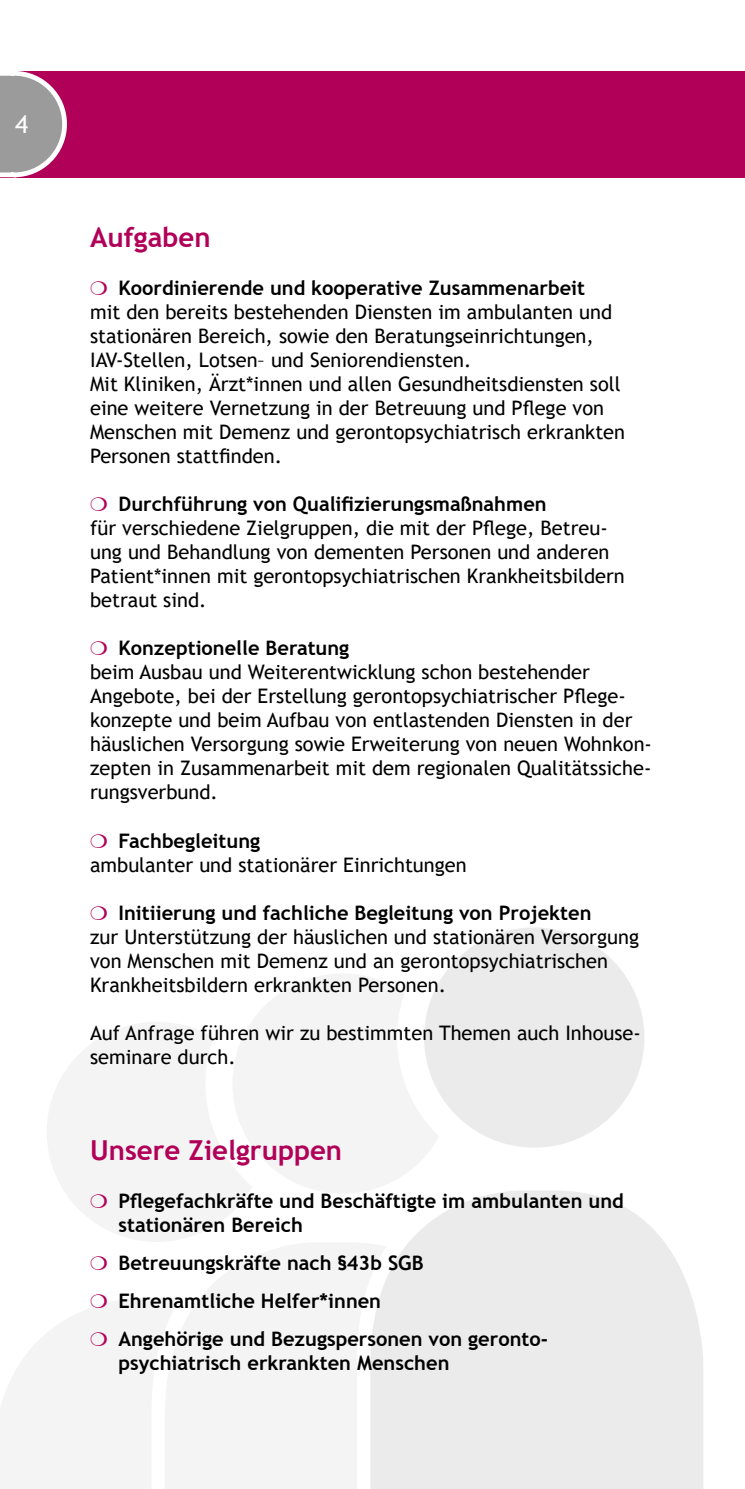
<style>
.page{position:relative;width:745px;height:1489px;background:#fff}
.page>*{position:absolute;margin:0;border:0;box-sizing:border-box;transform-origin:0 0}
.Headline_2{font:700 27.5px "Trebuchet MS";color:#b10058}
.t1{font:25px "Trebuchet MS";color:#fff}
.Body{font:20px/24px "Trebuchet MS";color:#000}
.Headline_2-2{font:20px/24px "Trebuchet MS";color:#000}
.Body_Liste{font:700 20px/24px "Trebuchet MS";color:#000}
.Headline_3_als_Aufzä{font:700 20px "Trebuchet MS";color:#000}
</style>
<div class="page">
<div style="left:0;top:71px;width:744px;height:106px;background:#b10058"></div>
<svg style="left:0;top:71px;width:69px;height:107px"></svg>
<div style="left:33px;top:1008px;width:247px;height:247px;background:#f4f4f4;border-radius:50%"></div>
<div style="left:20px;top:994px;width:274px;height:274px;border:27px solid #fff;border-radius:50%"></div>
<div style="left:219px;top:959px;width:247px;height:248px;background:#f4f4f4;border-radius:50%"></div>
<div style="left:205px;top:946px;width:274px;height:274px;border:27px solid #fff;border-radius:50%"></div>
<svg style="left:410px;top:913px;width:247px;height:248px;fill:#ebebeb"></svg>
<div style="left:397px;top:900px;width:274px;height:274px;border:27px solid #fff;border-radius:50%"></div>
<svg style="left:0;top:1298px;width:151px;height:190px;fill:#f4f4f4"></svg>
<svg style="left:151px;top:1228px;width:102px;height:169px"></svg>
<svg style="left:165px;top:1242px;width:192px;height:246px;fill:#f4f4f4"></svg>
<svg style="left:357px;top:1176px;width:85px;height:162px"></svg>
<svg style="left:370px;top:1190px;width:333px;height:298px;background:#ededed"></svg>
<svg style="left:100px;top:1255px;width:7px;height:3px"></svg>
<svg style="left:91px;top:1298px;width:16px;height:10px"></svg>
<svg style="left:91px;top:1331px;width:16px;height:15px"></svg>
<p class="t1" style="left:15px;top:109px;width:15px">4</p>
<p class="Headline_2" style="left:90px;top:220px;width:122px">Aufgaben</p>
<p class="Headline_3_als_Aufzä" style="left:118px;top:275px;width:468px">Koordinierende und kooperative Zusammenarbeit</p>
<p class="Body" style="left:90px;top:300px;width:523px">mit den bereits bestehenden Diensten im ambulanten und stationären Bereich, sowie den Beratungseinrichtungen,<br>IAV-Stellen, Lotsen– und Seniorendiensten.</p>
<p class="Body" style="left:90px;top:372px;width:536px">Mit Kliniken, Ärzt*innen und allen Gesundheitsdiensten soll eine weitere Vernetzung in der Betreuung und Pflege von Menschen mit Demenz und gerontopsychiatrisch erkrankten Personen stattfinden.</p>
<p class="Headline_3_als_Aufzä" style="left:118px;top:491px;width:429px">Durchführung von Qualifizierungsmaßnahmen</p>
<p class="Body" style="left:90px;top:516px;width:536px">für verschiedene Zielgruppen, die mit der Pflege, Betreu&shy;ung und Behandlung von dementen Personen und anderen Patient*innen mit gerontopsychiatrischen Krankheitsbildern betraut sind.</p>
<p class="Headline_3_als_Aufzä" style="left:118px;top:635px;width:232px">Konzeptionelle Beratung</p>
<p class="Headline_2-2" style="left:90px;top:660px;width:563px">beim Ausbau und Weiterentwicklung schon bestehender Angebote, bei der Erstellung gerontopsychiatrischer Pflege&shy;konzepte und beim Aufbau von entlastenden Diensten in der häuslichen Versorgung sowie Erweiterung von neuen Wohnkon&shy;zepten in Zusammenarbeit mit dem regionalen Qualitätssiche&shy;rungsverbund.</p>
<p class="Headline_3_als_Aufzä" style="left:118px;top:827px;width:143px">Fachbegleitung</p>
<p class="Body" style="left:90px;top:852px;width:378px">ambulanter und stationärer Einrichtungen</p>
<p class="Headline_3_als_Aufzä" style="left:118px;top:899px;width:474px">Initiierung und fachliche Begleitung von Projekten</p>
<p class="Body" style="left:90px;top:924px;width:550px">zur Unterstützung der häuslichen und stationären Versorgung von Menschen mit Demenz und an gerontopsychiatrischen<br>Krankheitsbildern erkrankten Personen.</p>
<p class="Body" style="left:90px;top:1020px;width:552px">Auf Anfrage führen wir zu bestimmten Themen auch Inhouse&shy;seminare durch.</p>
<p class="Headline_2" style="left:90px;top:1132px;width:253px">Unsere Zielgruppen</p>
<p class="Body_Liste" style="left:118px;top:1188px;width:506px">Pflegefachkräfte und Beschäftigte im ambulanten und stationären Bereich</p>
<p class="Body_Liste" style="left:118px;top:1250px;width:306px">Betreuungskräfte nach §43b SGB</p>
<p class="Body_Liste" style="left:118px;top:1288px;width:264px">Ehrenamtliche Helfer*innen</p>
<p class="Body_Liste" style="left:118px;top:1326px;width:431px">Angehörige und Bezugspersonen von geronto&shy;psychiatrisch erkrankten Menschen</p>
</div>
